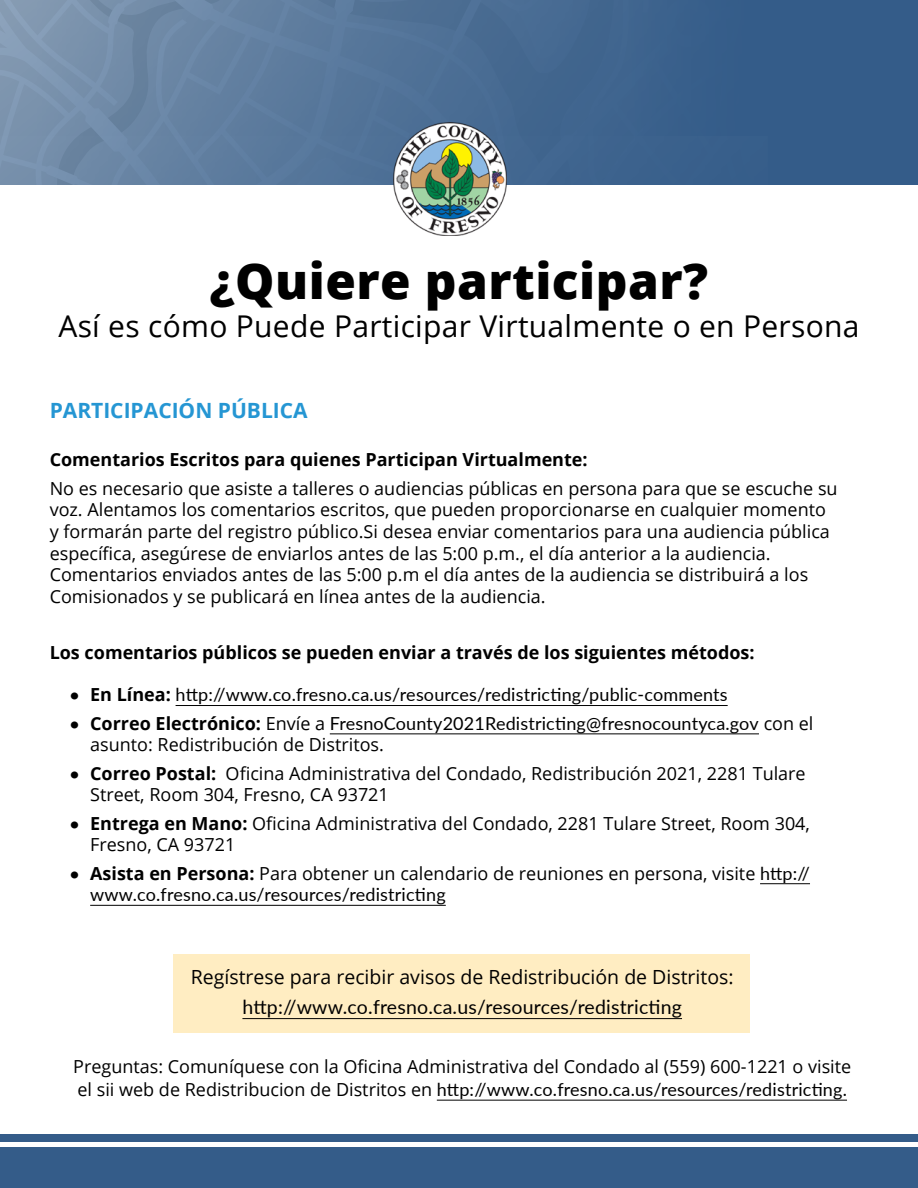
<style>
.page{position:relative;width:918px;height:1188px;background:#fff}
.page>*{position:absolute;margin:0;border:0;box-sizing:border-box;transform-origin:0 0}
.Manteca_Body{font:800 49.5px "Open Sans";letter-spacing:.01em;color:#000}
.Manteca_Body-2{font:30px "Open Sans";letter-spacing:.01em;color:#000}
.Manteca_Body-3{font:700 21px "Open Sans";color:#2596d3}
.Manteca_Body-4{font:19.5px "Open Sans";color:#000}
.Manteca_Body-5{font:19.5px "Lato";letter-spacing:.01em;color:#000}
.Manteca_Body-6{font:18px/21.6px "Open Sans";color:#000}
.t1{font:18px/21.6px "Lato";letter-spacing:.01em;color:#000}
.Manteca_Body-7{font:700 18px "Open Sans";color:#000}
.s1{font-weight:700;font-size:16.5px}
.s2{font-family:"Open Sans";font-weight:700}
.s3{font-family:"Open Sans"}
.s4{font-family:"Lato";font-weight:700;font-size:16.5px}
.s5{font-weight:700}
.s6{font-family:"Lato"}
</style>
<div class="page">
<div style="left:0;top:1134px;width:918px;height:54px;background:#345c89"></div>
<hr style="left:0;top:1142px;width:918px;height:4px;background:#fff">
<div style="left:0;top:0;width:918px;height:185px;background:#345c89"></div>
<svg style="left:0;top:135px;width:611px;height:50px"></svg>
<div style="left:0;top:0;width:918px;height:135px;background:linear-gradient(to right,#7a92ad,#275182)"></div>
<img style="left:393px;top:122px;width:113px;height:113px">
<div style="left:173px;top:954px;width:577px;height:79px;background:#ffedc2"></div>
<hr style="left:176px;top:705px;width:552px;height:1px;background:#000">
<hr style="left:330px;top:733px;width:429px;height:1px;background:#000">
<hr style="left:760px;top:883px;width:50px;height:1px;background:#000">
<hr style="left:90px;top:905px;width:356px;height:1px;background:#000">
<hr style="left:242px;top:1018px;width:440px;height:1px;background:#000">
<hr style="left:437px;top:1100px;width:410px;height:1px;background:#000">
<p class="Manteca_Body" style="left:210px;top:244px;width:500px">¿Quiere participar?</p>
<p class="Manteca_Body-2" style="left:58px;top:306px;width:803px">Así es cómo Puede Participar Virtualmente o en Persona</p>
<p class="Manteca_Body-3" style="left:50px;top:395px;width:260px">PARTICIPACIÓN PÚBLICA</p>
<p class="Manteca_Body-7" style="left:50px;top:447px;width:540px">Comentarios Escritos para quienes Participan Virtualmente:</p>
<p class="Manteca_Body-6" style="left:50px;top:477px;width:790px">No es necesario que asiste a talleres o audiencias públicas en persona para que se escuche su voz. Alentamos los comentarios escritos, que pueden proporcionarse en cualquier momento y formarán parte del registro público.Si desea enviar comentarios para una audiencia pública específica, asegúrese de enviarlos antes de las 5:00 p.m., el día anterior a la audiencia.<br>Comentarios enviados antes de las 5:00 p.m el día antes de la audiencia se distribuirá a los Comisionados y se publicará en línea antes de la audiencia.</p>
<p class="Manteca_Body-7" style="left:50px;top:640px;width:707px">Los comentarios públicos se pueden enviar a través de los siguientes métodos:</p>
<p class="t1" style="left:70px;top:683px;width:659px"><span class="s1">•</span> <span class="s2">En Línea:</span> http://www.co.fresno.ca.us/resources/redistricting/public-comments</p>
<p class="t1" style="left:90px;top:712px;width:725px;text-indent:-20px"><span class="s1">•</span> <span class="s2">Correo Electrónico:</span> <span class="s3">Envíe a</span> FresnoCounty2021Redistricting@fresnocountyca.gov <span class="s3">con el asunto: Redistribución de Distritos.</span></p>
<p class="Manteca_Body-6" style="left:90px;top:762px;width:717px;text-indent:-20px"><span class="s4">•</span> <span class="s5">Correo Postal:</span> Oficina Administrativa del Condado, Redistribución 2021, 2281 Tulare<br>Street, Room 304, Fresno, CA 93721</p>
<p class="Manteca_Body-6" style="left:90px;top:812px;width:721px;text-indent:-20px"><span class="s4">•</span> <span class="s5">Entrega en Mano:</span> Oficina Administrativa del Condado, 2281 Tulare Street, Room 304,<br>Fresno, CA 93721</p>
<p class="Manteca_Body-6" style="left:90px;top:862px;width:721px;text-indent:-20px"><span class="s4">•</span> <span class="s5">Asista en Persona:</span> Para obtener un calendario de reuniones en persona, visite <span class="s6">http:// www.co.fresno.ca.us/resources/redistricting</span></p>
<p class="Manteca_Body-4" style="left:191px;top:963px;width:544px">Regístrese para recibir avisos de Redistribución de Distritos:</p>
<p class="Manteca_Body-5" style="left:242px;top:993px;width:441px">http://www.co.fresno.ca.us/resources/redistricting</p>
<p class="Manteca_Body-6" style="left:73px;top:1054px;width:780px;line-height:23.4px">Preguntas: Comuníquese con la Oficina Administrativa del Condado al (559) 600-1221 o visite el sii web de Redistribucion de Distritos en <span class="s6">http://www.co.fresno.ca.us/resources/redistricting.</span></p>
</div>
